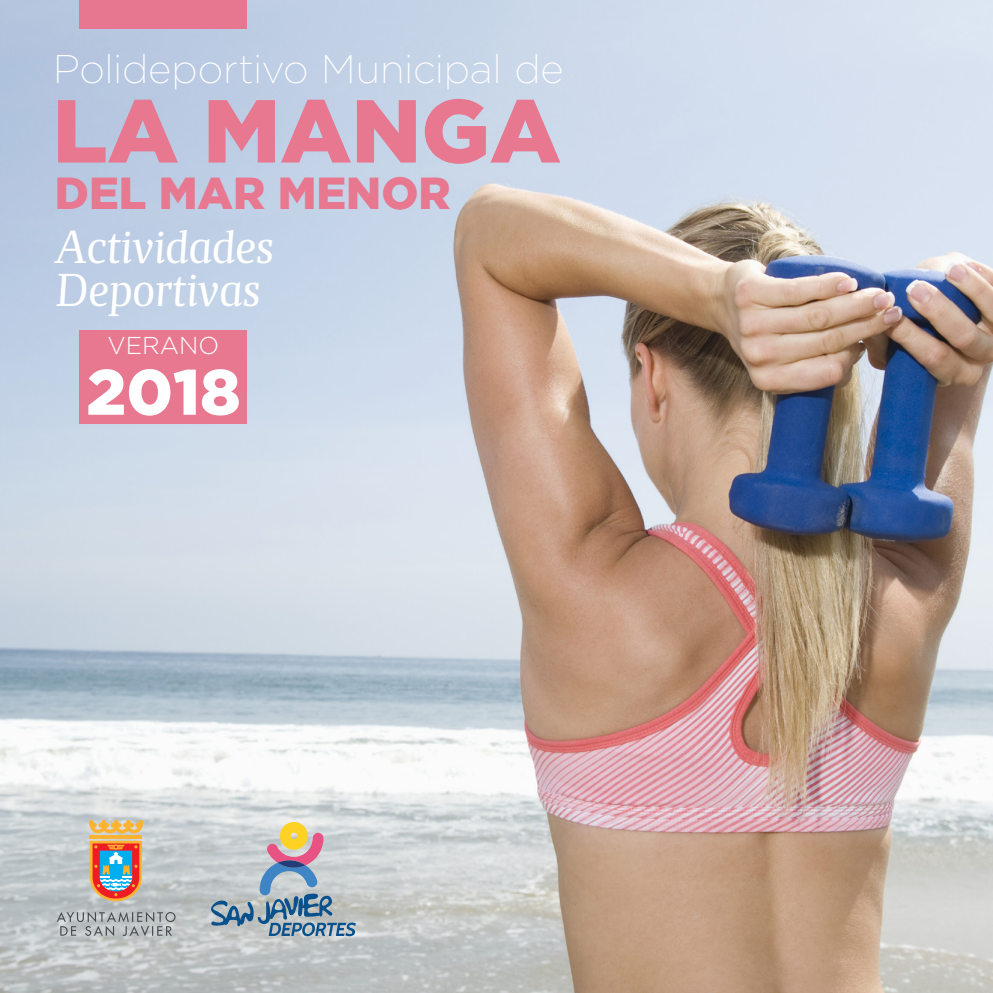
<style>
.page{position:relative;width:993px;height:993px;background:#fff}
.page>*{position:absolute;margin:0;border:0;box-sizing:border-box;transform-origin:0 0}
.t1{font:900 89px "Gotham";color:#e87790}
.t2{font:900 64px "Gotham";color:#fff}
.t3{font:italic 46px "Maga W01";color:#fff}
.t4{font:900 44.75px "Gotham";color:#e87790}
.t5{font:200 40px "Gotham";letter-spacing:-.005em;color:#fff}
.t6{font:300 24.5px "Gotham";color:#fff}
</style>
<div class="page">
<img style="left:0;top:0;width:992px;height:992px">
<svg style="left:211px;top:821px;width:145px;height:114px;background:#b0b7bd"></svg>
<svg style="left:57px;top:911px;width:118px;height:24px;background:#a9aeb1"></svg>
<svg style="left:89px;top:819px;width:54px;height:14px"></svg>
<svg style="left:90px;top:834px;width:52px;height:4px"></svg>
<svg style="left:90px;top:840px;width:52px;height:60px;background:#b0897e"></svg>
<div style="left:79px;top:0;width:168px;height:28px;background:#e77790"></div>
<div style="left:79px;top:330px;width:168px;height:93px;background:#e87790"></div>
<p class="t5" style="left:53px;top:44px;width:512px">Polideportivo Municipal de</p>
<p class="t1" style="left:53px;top:79px;width:509px">LA MANGA</p>
<p class="t4" style="left:55px;top:168px;width:397px">DEL MAR MENOR</p>
<p class="t3" style="left:55px;top:221px;width:219px">Actividades</p>
<p class="t3" style="left:55px;top:264px;width:206px">Deportivas</p>
<p class="t6" style="left:108px;top:330px;width:113px">VERANO</p>
<p class="t2" style="left:86px;top:355px;width:156px">2018</p>
</div>
